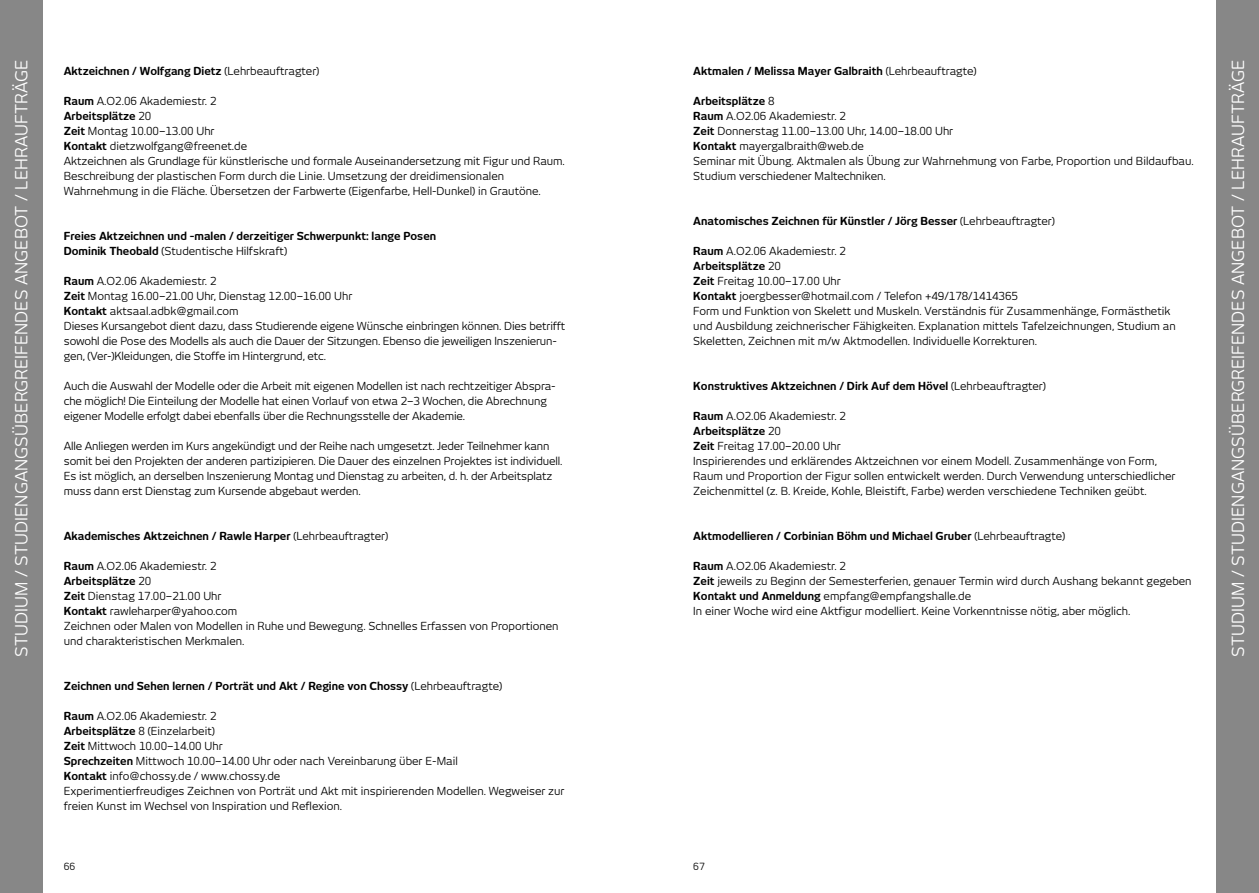
<style>
.page{position:relative;width:1259px;height:893px;background:#fff}
.page>*{position:absolute;margin:0;border:0;box-sizing:border-box;transform-origin:0 0}
.t1{font:16.5px "New June";letter-spacing:.005em;color:#fff}
.t2{font:10.95px/15px "New June";color:#000}
.t3{font:700 10.95px/15px "New June";color:#000}
.t4{font:9.75px "New June";color:#000}
.s1{font-weight:400}
.s2{font-weight:700}
</style>
<div class="page">
<div style="left:1216px;top:0;width:43px;height:893px;background:#878787"></div>
<div style="left:0;top:0;width:43px;height:893px;background:#878787"></div>
<h1 class="t1" style="left:12px;top:657px;width:596px;rotate:-90deg">Studium / Studiengangsübergreifendes Angebot / Lehraufträge</h1>
<p class="t3" style="left:64px;top:63px;width:257px">Aktzeichnen / Wolfgang Dietz <span class="s1">(Lehrbeauftragter)</span></p>
<p class="t2" style="left:64px;top:93px;width:502px"><span class="s2">Raum</span> A.O2.06 Akademiestr. 2<br><span class="s2">Arbeitsplätze</span> 20<br><span class="s2">Zeit</span> Montag 10.00–13.00 Uhr<br><span class="s2">Kontakt</span> dietzwolfgang@freenet.de<br>Aktzeichnen als Grundlage für künstlerische und formale Auseinandersetzung mit Figur und Raum.<br>Beschreibung der plastischen Form durch die Linie. Umsetzung der dreidimensionalen Wahrnehmung in die Fläche. Übersetzen der Farbwerte (Eigenfarbe, Hell-Dunkel) in Grautöne.</p>
<p class="t3" style="left:64px;top:228px;width:374px">Freies Aktzeichnen und -malen / derzeitiger Schwerpunkt: lange Posen<br>Dominik Theobald <span class="s1">(Studentische Hilfskraft)</span></p>
<p class="t2" style="left:64px;top:273px;width:503px"><span class="s2">Raum</span> A.O2.06 Akademiestr. 2<br><span class="s2">Zeit</span> Montag 16.00–21.00 Uhr, Dienstag 12.00–16.00 Uhr<br><span class="s2">Kontakt</span> aktsaal.adbk@gmail.com<br>Dieses Kursangebot dient dazu, dass Studierende eigene Wünsche einbringen können. Dies betrifft sowohl die Pose des Modells als auch die Dauer der Sitzungen. Ebenso die jeweiligen Inszenierun&shy;gen, (Ver-)Kleidungen, die Stoffe im Hintergrund, etc.</p>
<p class="t2" style="left:64px;top:378px;width:493px">Auch die Auswahl der Modelle oder die Arbeit mit eigenen Modellen ist nach rechtzeitiger Abspra&shy;che möglich! Die Einteilung der Modelle hat einen Vorlauf von etwa 2–3 Wochen, die Abrechnung eigener Modelle erfolgt dabei ebenfalls über die Rechnungsstelle der Akademie.</p>
<p class="t2" style="left:64px;top:438px;width:500px">Alle Anliegen werden im Kurs angekündigt und der Reihe nach umgesetzt. Jeder Teilnehmer kann somit bei den Projekten der anderen partizipieren. Die Dauer des einzelnen Projektes ist individuell.<br>Es ist möglich, an derselben Inszenierung Montag und Dienstag zu arbeiten, d. h. der Arbeitsplatz muss dann erst Dienstag zum Kursende abgebaut werden.</p>
<p class="t3" style="left:64px;top:528px;width:326px">Akademisches Aktzeichnen / Rawle Harper <span class="s1">(Lehrbeauftragter)</span></p>
<p class="t2" style="left:64px;top:558px;width:496px"><span class="s2">Raum</span> A.O2.06 Akademiestr. 2<br><span class="s2">Arbeitsplätze</span> 20<br><span class="s2">Zeit</span> Dienstag 17.00–21.00 Uhr<br><span class="s2">Kontakt</span> rawleharper@yahoo.com<br>Zeichnen oder Malen von Modellen in Ruhe und Bewegung. Schnelles Erfassen von Proportionen und charakteristischen Merkmalen.</p>
<p class="t3" style="left:64px;top:678px;width:440px">Zeichnen und Sehen lernen / Porträt und Akt / Regine von Chossy <span class="s1">(Lehrbeauftragte)</span></p>
<p class="t2" style="left:64px;top:708px;width:502px"><span class="s2">Raum</span> A.O2.06 Akademiestr. 2<br><span class="s2">Arbeitsplätze</span> 8 (Einzelarbeit)<br><span class="s2">Zeit</span> Mittwoch 10.00–14.00 Uhr<br><span class="s2">Sprechzeiten</span> Mittwoch 10.00–14.00 Uhr oder nach Vereinbarung über E-Mail<br><span class="s2">Kontakt</span> info@chossy.de / www.chossy.de<br>Experimentierfreudiges Zeichnen von Porträt und Akt mit inspirierenden Modellen. Wegweiser zur freien Kunst im Wechsel von Inspiration und Reflexion.</p>
<p class="t3" style="left:693px;top:63px;width:285px">Aktmalen / Melissa Mayer Galbraith <span class="s1">(Lehrbeauftragte)</span></p>
<p class="t2" style="left:693px;top:93px;width:502px"><span class="s2">Arbeitsplätze</span> 8<br><span class="s2">Raum</span> A.O2.06 Akademiestr. 2<br><span class="s2">Zeit</span> Donnerstag 11.00–13.00 Uhr, 14.00–18.00 Uhr<br><span class="s2">Kontakt</span> mayergalbraith@web.de<br>Seminar mit Übung. Aktmalen als Übung zur Wahrnehmung von Farbe, Proportion und Bildaufbau.<br>Studium verschiedener Maltechniken.</p>
<p class="t3" style="left:693px;top:213px;width:363px">Anatomisches Zeichnen für Künstler / Jörg Besser <span class="s1">(Lehrbeauftragter)</span></p>
<p class="t2" style="left:693px;top:243px;width:484px"><span class="s2">Raum</span> A.O2.06 Akademiestr. 2<br><span class="s2">Arbeitsplätze</span> 20<br><span class="s2">Zeit</span> Freitag 10.00–17.00 Uhr<br><span class="s2">Kontakt</span> joergbesser@hotmail.com / Telefon +49/178/1414365<br>Form und Funktion von Skelett und Muskeln. Verständnis für Zusammenhänge, Formästhetik und Ausbildung zeichnerischer Fähigkeiten. Explanation mittels Tafelzeichnungen, Studium an Skeletten, Zeichnen mit m/w Aktmodellen. Individuelle Korrekturen.</p>
<p class="t3" style="left:693px;top:378px;width:354px">Konstruktives Aktzeichnen / Dirk Auf dem Hövel <span class="s1">(Lehrbeauftragter)</span></p>
<p class="t2" style="left:693px;top:408px;width:483px"><span class="s2">Raum</span> A.O2.06 Akademiestr. 2<br><span class="s2">Arbeitsplätze</span> 20<br><span class="s2">Zeit</span> Freitag 17.00–20.00 Uhr<br>Inspirierendes und erklärendes Aktzeichnen vor einem Modell. Zusammenhänge von Form, Raum und Proportion der Figur sollen entwickelt werden. Durch Verwendung unterschiedlicher Zeichenmittel (z. B. Kreide, Kohle, Bleistift, Farbe) werden verschiedene Techniken geübt.</p>
<p class="t3" style="left:693px;top:528px;width:373px">Aktmodellieren / Corbinian Böhm und Michael Gruber <span class="s1">(Lehrbeauftragte)</span></p>
<p class="t2" style="left:693px;top:558px;width:500px"><span class="s2">Raum</span> A.O2.06 Akademiestr. 2<br><span class="s2">Zeit</span> jeweils zu Beginn der Semesterferien, genauer Termin wird durch Aushang bekannt gegeben <span class="s2">Kontakt und Anmeldung</span> empfang@empfangshalle.de<br>In einer Woche wird eine Aktfigur modelliert. Keine Vorkenntnisse nötig, aber möglich.</p>
<p class="t4" style="left:64px;top:861px;width:13px">66</p>
<p class="t4" style="left:693px;top:861px;width:13px">67</p>
<h1 class="t1" style="left:1228px;top:657px;width:596px;rotate:-90deg">Studium / Studiengangsübergreifendes Angebot / Lehraufträge</h1>
</div>
